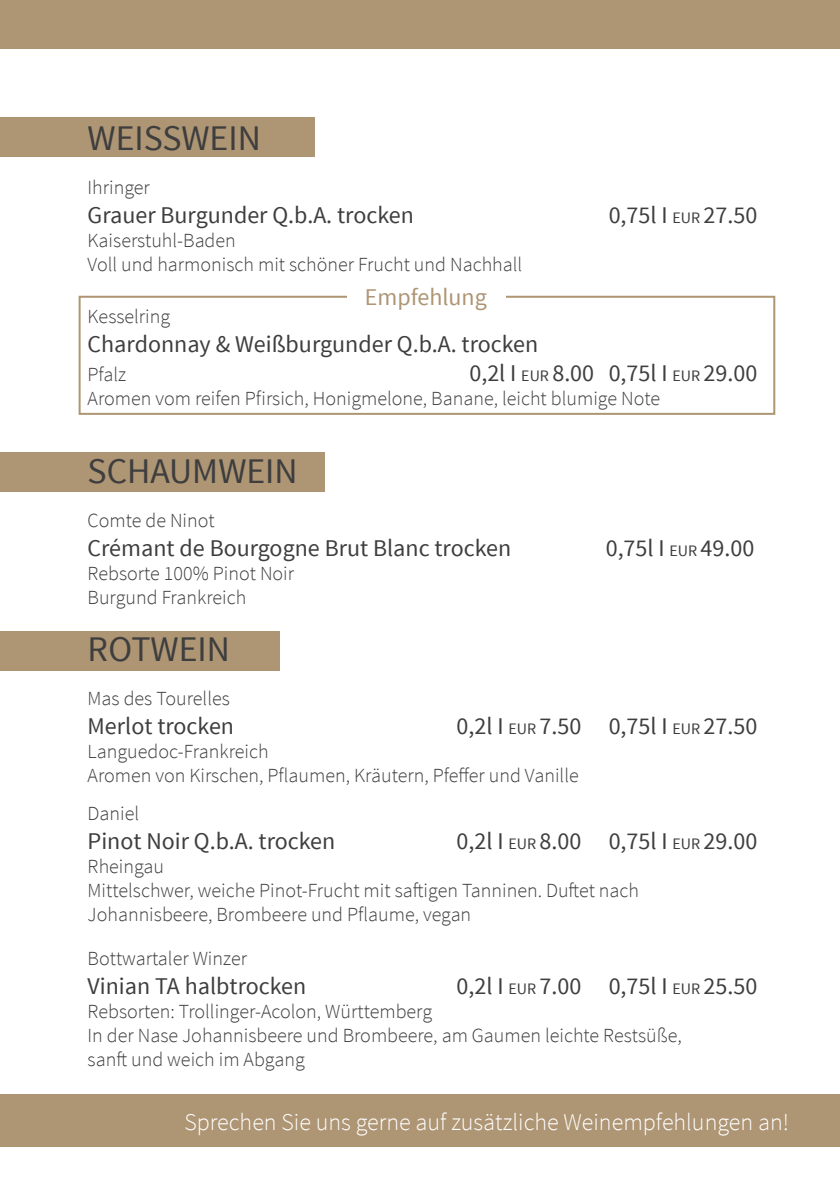
<style>
.page{position:relative;width:840px;height:1191px;background:#fff}
.page>*{position:absolute;margin:0;border:0;box-sizing:border-box;transform-origin:0 0}
.t1{font:36px "Source Sans Pro";color:#3e3e3f}
.t2{font:24px "Source Sans Pro";color:#3e3e3f}
.t3{font:300 24px "Source Sans Pro";color:#fff}
.t4{font:24px "Source Sans Pro";color:#ae9574}
.t5{font:300 20px/24px "Source Sans Pro";color:#3e3e3f}
.s1{font-size:16px}
</style>
<div class="page">
<div style="left:0;top:0;width:839px;height:48px;background:#ae9574"></div>
<div style="left:0;top:118px;width:315px;height:39px;background:#ae9574"></div>
<div style="left:0;top:452px;width:325px;height:40px;background:#ae9574"></div>
<div style="left:0;top:631px;width:279px;height:39px;background:#ae9574"></div>
<div style="left:0;top:1094px;width:839px;height:52px;background:#ae9574"></div>
<div style="left:79px;top:296px;width:695px;height:119px;border:2px solid #ae9574"></div>
<div style="left:347px;top:284px;width:159px;height:23px;background:#fff"></div>
<h1 class="t1" style="left:88px;top:116px;width:175px">WEISSWEIN</h1>
<p class="t5" style="left:88px;top:175px;width:64px">Ihringer</p>
<p class="t2" style="left:88px;top:200px;width:327px">Grauer Burgunder Q.b.A. trocken</p>
<p class="t2" style="left:608px;top:200px;width:150px">0,75l I <span class="s1">EUR</span> 27.50</p>
<p class="t5" style="left:88px;top:228px;width:436px">Kaiserstuhl-Baden<br>Voll und harmonisch mit schöner Frucht und Nachhall</p>
<p class="t5" style="left:88px;top:304px;width:84px">Kesselring</p>
<p class="t2" style="left:88px;top:329px;width:452px">Chardonnay &amp; Weißburgunder Q.b.A. trocken</p>
<p class="t5" style="left:88px;top:362px;width:40px">Pfalz</p>
<p class="t2" style="left:469px;top:358px;width:289px">0,2l I <span class="s1">EUR</span> 8.00 0,75l I <span class="s1">EUR</span> 29.00</p>
<p class="t5" style="left:88px;top:386px;width:573px">Aromen vom reifen Pfirsich, Honigmelone, Banane, leicht blumige Note</p>
<p class="t4" style="left:364px;top:282px;width:123px">Empfehlung</p>
<h1 class="t1" style="left:88px;top:449px;width:211px">SCHAUMWEIN</h1>
<p class="t5" style="left:88px;top:508px;width:129px">Comte de Ninot</p>
<p class="t2" style="left:88px;top:533px;width:425px">Crémant de Bourgogne Brut Blanc trocken</p>
<p class="t2" style="left:605px;top:533px;width:150px">0,75l I <span class="s1">EUR</span> 49.00</p>
<p class="t5" style="left:88px;top:561px;width:208px">Rebsorte 100% Pinot Noir<br>Burgund Frankreich</p>
<h1 class="t1" style="left:88px;top:627px;width:144px">ROTWEIN</h1>
<p class="t5" style="left:88px;top:686px;width:144px">Mas des Tourelles</p>
<p class="t2" style="left:88px;top:711px;width:148px">Merlot trocken</p>
<p class="t2" style="left:456px;top:711px;width:302px">0,2l I <span class="s1">EUR</span> 7.50 0,75l I <span class="s1">EUR</span> 27.50</p>
<p class="t5" style="left:88px;top:739px;width:492px">Languedoc-Frankreich<br>Aromen von Kirschen, Pflaumen, Kräutern, Pfeffer und Vanille</p>
<p class="t5" style="left:88px;top:801px;width:53px">Daniel</p>
<p class="t2" style="left:88px;top:826px;width:249px">Pinot Noir Q.b.A. trocken</p>
<p class="t2" style="left:456px;top:826px;width:302px">0,2l I <span class="s1">EUR</span> 8.00 0,75l I <span class="s1">EUR</span> 29.00</p>
<p class="t5" style="left:88px;top:854px;width:552px">Rheingau<br>Mittelschwer, weiche Pinot-Frucht mit saftigen Tanninen. Duftet nach<br>Johannisbeere, Brombeere und Pflaume, vegan</p>
<p class="t5" style="left:88px;top:946px;width:161px">Bottwartaler Winzer</p>
<p class="t2" style="left:88px;top:971px;width:220px">Vinian TA halbtrocken</p>
<p class="t2" style="left:456px;top:971px;width:302px">0,2l I <span class="s1">EUR</span> 7.00 0,75l I <span class="s1">EUR</span> 25.50</p>
<p class="t5" style="left:88px;top:999px;width:595px">Rebsorten: Trollinger-Acolon, Württemberg<br>In der Nase Johannisbeere und Brombeere, am Gaumen leichte Restsüße, sanft und weich im Abgang</p>
<p class="t3" style="left:184px;top:1107px;width:605px">Sprechen Sie uns gerne auf zusätzliche Weinempfehlungen an!</p>
</div>
